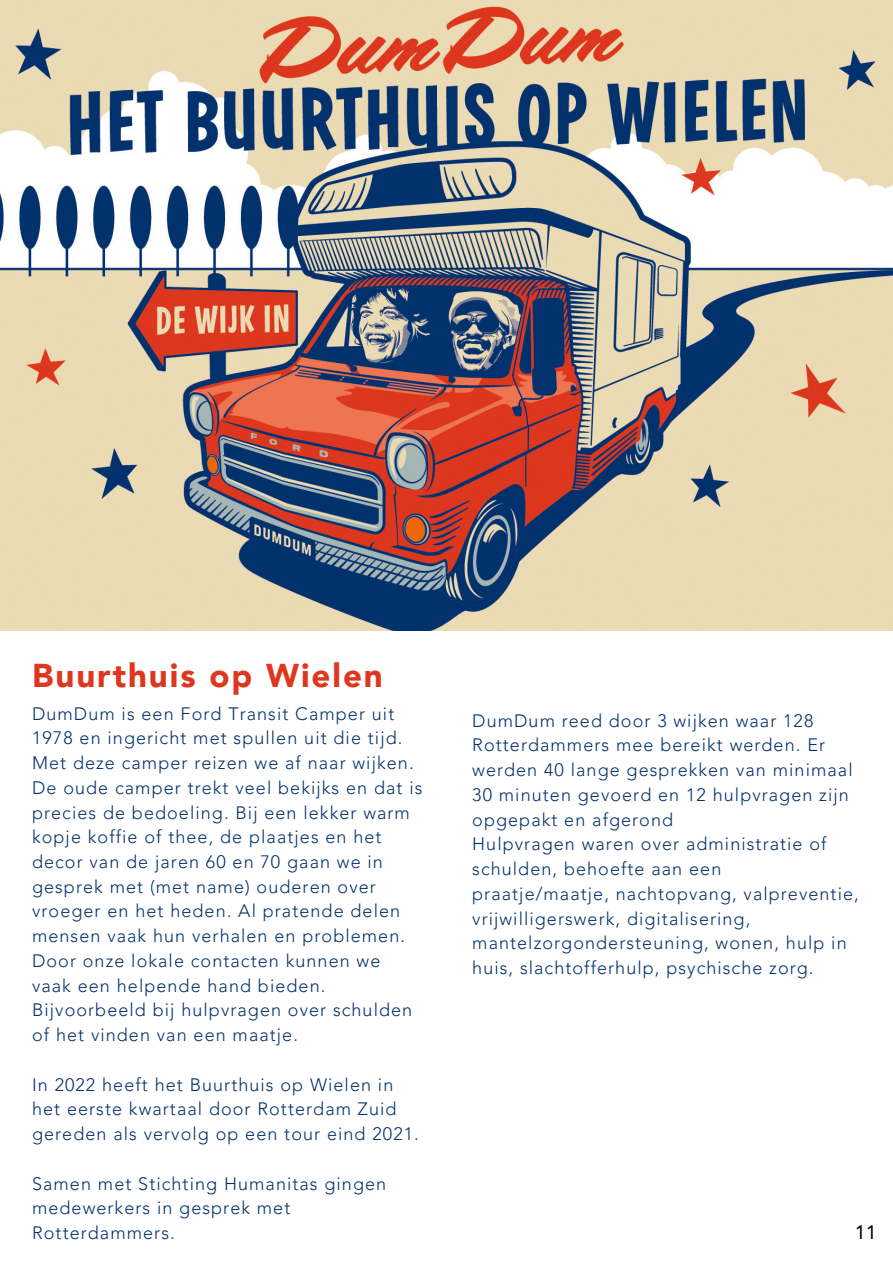
<style>
.page{position:relative;width:893px;height:1264px;background:#fff}
.page>*{position:absolute;margin:0;border:0;box-sizing:border-box;transform-origin:0 0}
.t1{font:900 33px "Avenir LT Pro";letter-spacing:.06em;color:#de371f}
.t2{font:19.5px "Avenir LT Pro";color:#000}
.t3{font:300 18px/24.8px "Avenir LT Pro";letter-spacing:.06em;color:#03326c}
</style>
<div class="page">
<img style="left:0;top:0;width:892px;height:630px">
<p class="t1" style="left:32px;top:662px;width:352px">Buurthuis op Wielen</p>
<p class="t3" style="left:32px;top:702px;width:392px">DumDum is een Ford Transit Camper uit 1978 en ingericht met spullen uit die tijd.<br>Met deze camper reizen we af naar wijken.<br>De oude camper trekt veel bekijks en dat is precies de bedoeling. Bij een lekker warm kopje koffie of thee, de plaatjes en het decor van de jaren 60 en 70 gaan we in gesprek met (met name) ouderen over vroeger en het heden. Al pratende delen mensen vaak hun verhalen en problemen.<br>Door onze lokale contacten kunnen we vaak een helpende hand bieden.<br>Bijvoorbeeld bij hulpvragen over schulden of het vinden van een maatje.</p>
<p class="t3" style="left:32px;top:1073px;width:388px">In 2022 heeft het Buurthuis op Wielen in het eerste kwartaal door Rotterdam Zuid gereden als vervolg op een tour eind 2021.</p>
<p class="t3" style="left:32px;top:1172px;width:355px">Samen met Stichting Humanitas gingen medewerkers in gesprek met<br>Rotterdammers.</p>
<p class="t3" style="left:472px;top:709px;width:382px">DumDum reed door 3 wijken waar 128<br>Rotterdammers mee bereikt werden. Er werden 40 lange gesprekken van minimaal 30 minuten gevoerd en 12 hulpvragen zijn opgepakt en afgerond</p>
<p class="t3" style="left:472px;top:833px;width:388px">Hulpvragen waren over administratie of schulden, behoefte aan een praatje/maatje, nachtopvang, valpreventie, vrijwilligerswerk, digitalisering, mantelzorgondersteuning, wonen, hulp in huis, slachtofferhulp, psychische zorg.</p>
<p class="t2" style="left:854px;top:1223px;width:23px">11</p>
</div>
